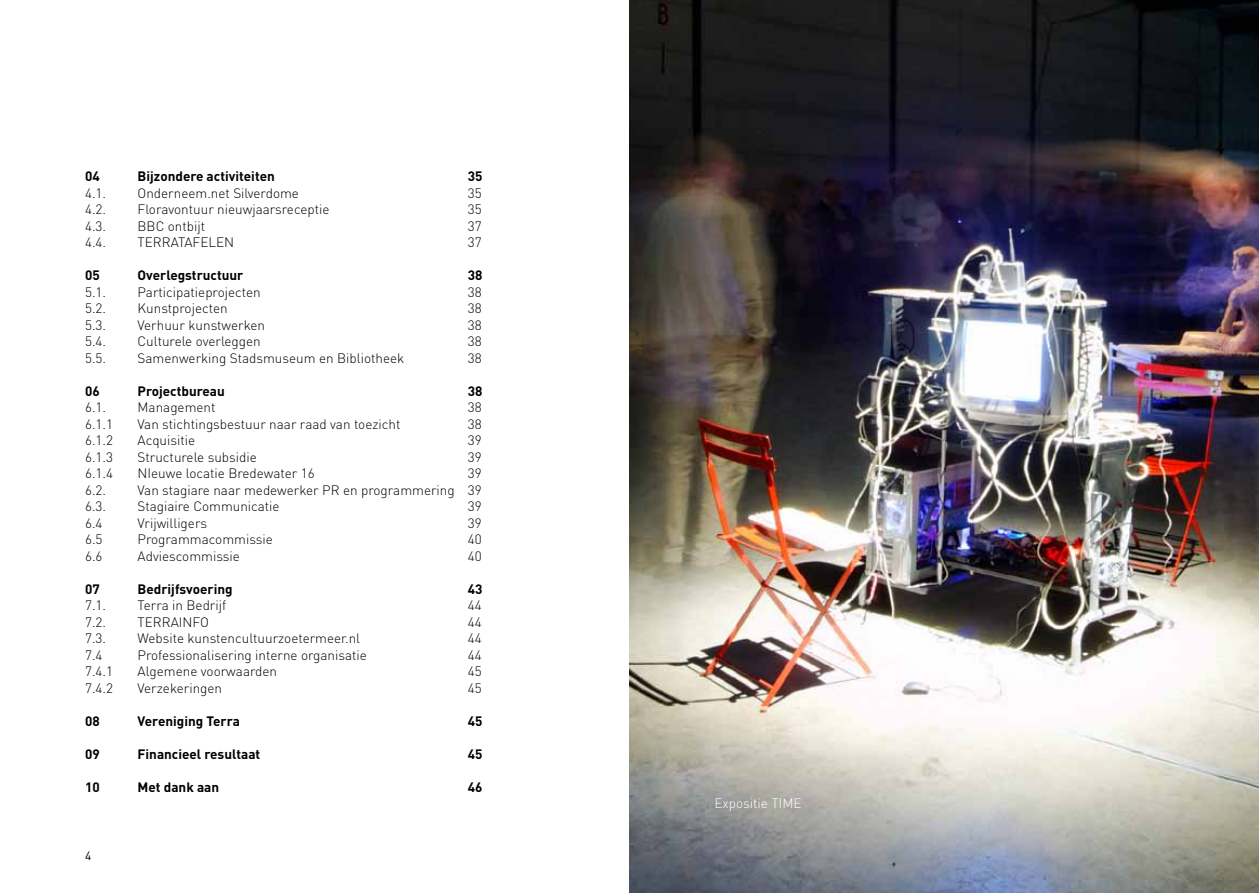
<style>
.page{position:relative;width:1259px;height:893px;background:#fff}
.page>*{position:absolute;margin:0;border:0;box-sizing:border-box;transform-origin:0 0}
.t1{font:300 13.5px "DIN";color:#000}
.t2{font:700 13.5px "DIN";color:#000}
.t3{font:300 13.5px "DIN";color:#fff}
.t4{font:12px "DIN";color:#000}
</style>
<div class="page">
<img style="left:629px;top:0;width:630px;height:893px">
<p class="t2" style="left:85px;top:168px;width:16px">04</p>
<p class="t2" style="left:138px;top:168px;width:139px">Bijzondere activiteiten</p>
<p class="t2" style="left:468px;top:168px;width:16px">35</p>
<p class="t1" style="left:85px;top:185px;width:23px">4.1.</p>
<p class="t1" style="left:138px;top:185px;width:163px">Onderneem.net Silverdome</p>
<p class="t1" style="left:468px;top:185px;width:15px">35</p>
<p class="t1" style="left:85px;top:201px;width:23px">4.2.</p>
<p class="t1" style="left:138px;top:201px;width:193px">Floravontuur nieuwjaarsreceptie</p>
<p class="t1" style="left:468px;top:201px;width:15px">35</p>
<p class="t1" style="left:85px;top:218px;width:23px">4.3.</p>
<p class="t1" style="left:138px;top:218px;width:69px">BBC ontbijt</p>
<p class="t1" style="left:468px;top:218px;width:15px">37</p>
<p class="t1" style="left:85px;top:234px;width:23px">4.4.</p>
<p class="t1" style="left:138px;top:234px;width:98px">TERRATAFELEN</p>
<p class="t1" style="left:468px;top:234px;width:15px">37</p>
<p class="t2" style="left:85px;top:267px;width:16px">05</p>
<p class="t2" style="left:138px;top:267px;width:107px">Overlegstructuur</p>
<p class="t2" style="left:468px;top:267px;width:16px">38</p>
<p class="t1" style="left:85px;top:284px;width:23px">5.1.</p>
<p class="t1" style="left:138px;top:284px;width:125px">Participatieprojecten</p>
<p class="t1" style="left:468px;top:284px;width:15px">38</p>
<p class="t1" style="left:85px;top:300px;width:23px">5.2.</p>
<p class="t1" style="left:138px;top:300px;width:92px">Kunstprojecten</p>
<p class="t1" style="left:468px;top:300px;width:15px">38</p>
<p class="t1" style="left:85px;top:317px;width:23px">5.3.</p>
<p class="t1" style="left:138px;top:317px;width:129px">Verhuur kunstwerken</p>
<p class="t1" style="left:468px;top:317px;width:15px">38</p>
<p class="t1" style="left:85px;top:333px;width:23px">5.4.</p>
<p class="t1" style="left:138px;top:333px;width:125px">Culturele overleggen</p>
<p class="t1" style="left:468px;top:333px;width:15px">38</p>
<p class="t1" style="left:85px;top:350px;width:23px">5.5.</p>
<p class="t1" style="left:138px;top:350px;width:268px">Samenwerking Stadsmuseum en Bibliotheek</p>
<p class="t1" style="left:468px;top:350px;width:15px">38</p>
<p class="t2" style="left:85px;top:382px;width:16px">06</p>
<p class="t2" style="left:138px;top:382px;width:89px">Projectbureau</p>
<p class="t2" style="left:468px;top:382px;width:16px">38</p>
<p class="t1" style="left:85px;top:399px;width:23px">6.1.</p>
<p class="t1" style="left:138px;top:399px;width:79px">Management</p>
<p class="t1" style="left:468px;top:399px;width:15px">38</p>
<p class="t1" style="left:85px;top:416px;width:29px">6.1.1</p>
<p class="t1" style="left:138px;top:416px;width:264px">Van stichtingsbestuur naar raad van toezicht</p>
<p class="t1" style="left:468px;top:416px;width:15px">38</p>
<p class="t1" style="left:85px;top:432px;width:29px">6.1.2</p>
<p class="t1" style="left:138px;top:432px;width:59px">Acquisitie</p>
<p class="t1" style="left:468px;top:432px;width:15px">39</p>
<p class="t1" style="left:85px;top:449px;width:29px">6.1.3</p>
<p class="t1" style="left:138px;top:449px;width:121px">Structurele subsidie</p>
<p class="t1" style="left:468px;top:449px;width:15px">39</p>
<p class="t1" style="left:85px;top:465px;width:29px">6.1.4</p>
<p class="t1" style="left:138px;top:465px;width:179px">NIeuwe locatie Bredewater 16</p>
<p class="t1" style="left:468px;top:465px;width:15px">39</p>
<p class="t1" style="left:85px;top:482px;width:23px">6.2.</p>
<p class="t1" style="left:138px;top:482px;width:346px">Van stagiare naar medewerker PR en programmering 39</p>
<p class="t1" style="left:85px;top:498px;width:23px">6.3.</p>
<p class="t1" style="left:138px;top:498px;width:143px">Stagiaire Communicatie</p>
<p class="t1" style="left:468px;top:498px;width:15px">39</p>
<p class="t1" style="left:85px;top:515px;width:19px">6.4</p>
<p class="t1" style="left:138px;top:515px;width:71px">Vrijwilligers</p>
<p class="t1" style="left:468px;top:515px;width:15px">39</p>
<p class="t1" style="left:85px;top:531px;width:19px">6.5</p>
<p class="t1" style="left:138px;top:531px;width:137px">Programmacommissie</p>
<p class="t1" style="left:468px;top:531px;width:15px">40</p>
<p class="t1" style="left:85px;top:548px;width:19px">6.6</p>
<p class="t1" style="left:138px;top:548px;width:104px">Adviescommissie</p>
<p class="t1" style="left:468px;top:548px;width:15px">40</p>
<p class="t2" style="left:85px;top:580px;width:16px">07</p>
<p class="t2" style="left:138px;top:580px;width:96px">Bedrijfsvoering</p>
<p class="t2" style="left:468px;top:580px;width:16px">43</p>
<p class="t1" style="left:85px;top:597px;width:23px">7.1.</p>
<p class="t1" style="left:138px;top:597px;width:90px">Terra in Bedrijf</p>
<p class="t1" style="left:468px;top:597px;width:15px">44</p>
<p class="t1" style="left:85px;top:614px;width:23px">7.2.</p>
<p class="t1" style="left:138px;top:614px;width:73px">TERRAINFO</p>
<p class="t1" style="left:468px;top:614px;width:15px">44</p>
<p class="t1" style="left:85px;top:630px;width:23px">7.3.</p>
<p class="t1" style="left:138px;top:630px;width:224px">Website kunstencultuurzoetermeer.nl</p>
<p class="t1" style="left:468px;top:630px;width:15px">44</p>
<p class="t1" style="left:85px;top:647px;width:19px">7.4</p>
<p class="t1" style="left:138px;top:647px;width:231px">Professionalisering interne organisatie</p>
<p class="t1" style="left:468px;top:647px;width:15px">44</p>
<p class="t1" style="left:85px;top:663px;width:29px">7.4.1</p>
<p class="t1" style="left:138px;top:663px;width:141px">Algemene voorwaarden</p>
<p class="t1" style="left:468px;top:663px;width:15px">45</p>
<p class="t1" style="left:85px;top:680px;width:29px">7.4.2</p>
<p class="t1" style="left:138px;top:680px;width:86px">Verzekeringen</p>
<p class="t1" style="left:468px;top:680px;width:15px">45</p>
<p class="t2" style="left:85px;top:712px;width:16px">08</p>
<p class="t2" style="left:138px;top:712px;width:104px">Vereniging Terra</p>
<p class="t2" style="left:468px;top:712px;width:16px">45</p>
<p class="t2" style="left:85px;top:745px;width:16px">09</p>
<p class="t2" style="left:138px;top:745px;width:124px">Financieel resultaat</p>
<p class="t2" style="left:468px;top:745px;width:16px">45</p>
<p class="t2" style="left:85px;top:778px;width:16px">10</p>
<p class="t2" style="left:138px;top:778px;width:83px">Met dank aan</p>
<p class="t2" style="left:468px;top:778px;width:16px">46</p>
<p class="t4" style="left:85px;top:848px;width:8px">4</p>
<p class="t3" style="left:714px;top:795px;width:88px">Expositie TIME</p>
</div>
